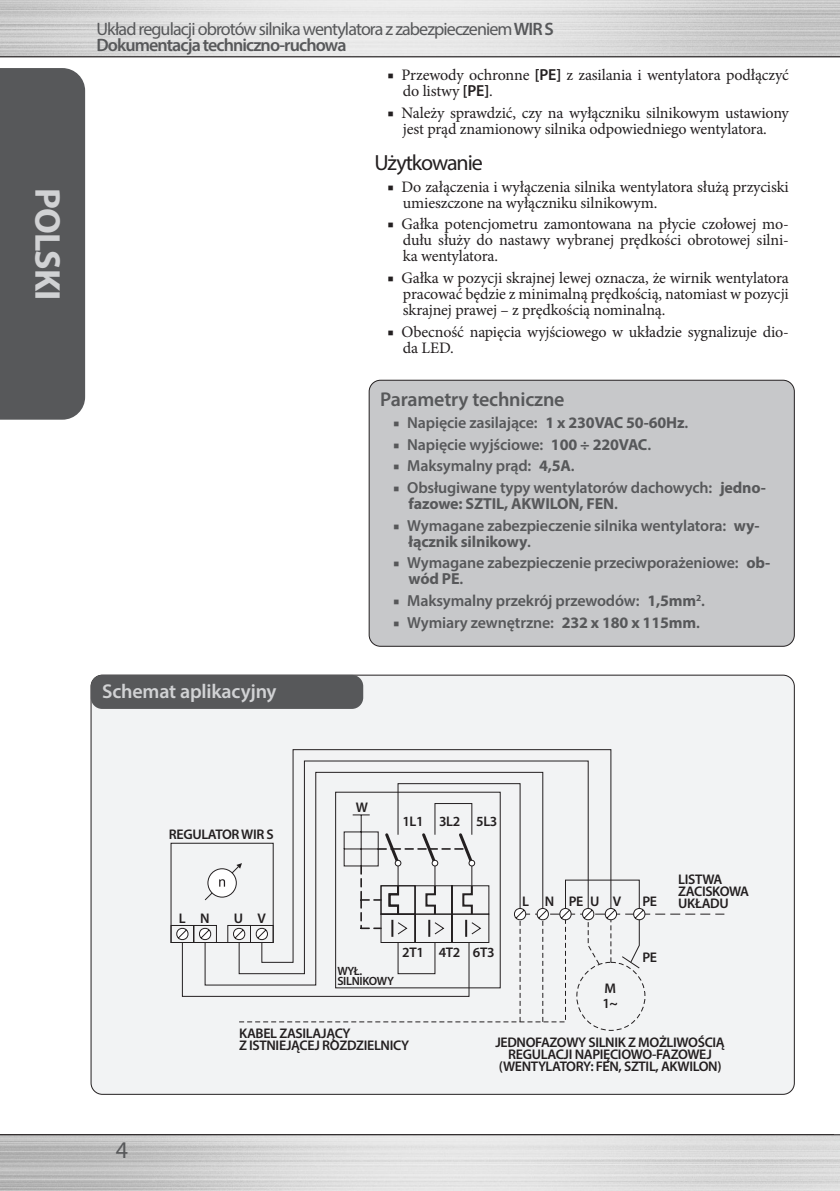
<style>
.page{position:relative;width:840px;height:1191px;background:#fff}
.page>*{position:absolute;margin:0;border:0;box-sizing:border-box;transform-origin:0 0}
.t1{font:700 36px "Myriad Pro";letter-spacing:-.025em;color:#d1d2d4}
.t2{font:24px "Myriad Pro";color:#57585a}
.Nagłówek{font:22px "Myriad Pro";letter-spacing:-.05em;color:#231f20}
.Uwaga_-_tytuł{font:600 20px "Myriad Pro";letter-spacing:-.01em;color:#57585a}
.Uwaga_-_tytuł-2{font:600 20px "Myriad Pro";letter-spacing:-.01em;color:#d1d2d4}
.t3{font:18px/16px "Myriad Pro";letter-spacing:-.05em;color:#57585a}
.Normalny_-_podpunkty{font:16px/16px "Minion Pro";letter-spacing:-.01em;color:#231f20}
.Normalny_-_podpunkty-2{font:600 16px/16px "Myriad Pro";letter-spacing:-.01em;color:#57585a}
.Uwaga_-_treść{font:600 14px/12px "Myriad Pro";letter-spacing:-.025em;color:#231f20}
.Uwaga_-_treść-2{font:600 12px "Myriad Pro";letter-spacing:-.025em;color:#231f20}
.s1{font-weight:600}
.s2{font-family:"Myriad Pro";font-weight:600}
.s3{font-family:"Minion Pro";font-weight:400}
.s4{font-weight:700}
</style>
<div class="page">
<div style="left:0;top:68px;width:85px;height:352px;background:#57585a"></div>
<hr style="left:0;top:1134px;width:839px;height:1px;background:#231f20">
<hr style="left:0;top:56px;width:839px;height:1px;background:#231f20">
<div style="left:91px;top:675px;width:702px;height:419px;background:#f2f3f4;border-radius:11px"></div>
<div style="left:369px;top:380px;width:424px;height:266px;background:#c7c8ca;border-radius:11px"></div>
<div style="left:369px;top:380px;width:425px;height:266px;border:1px solid #231f20;border-radius:11px"></div>
<div style="left:91px;top:675px;width:272px;height:34px;background:#57585a;border-radius:11px"></div>
<svg style="left:292px;top:749px;width:319px;height:65px"></svg>
<svg style="left:170px;top:814px;width:554px;height:209px"></svg>
<h1 class="t1" style="left:71px;top:188px;width:114px;rotate:90deg">POLSKI</h1>
<p class="t3" style="left:96px;top:21px;width:458px">Układ regulacji obrotów silnika wentylatora z zabezpieczeniem <span class="s1">WIR S<br>Dokumentacja techniczno-ruchowa</span></p>
<p class="Uwaga_-_tytuł-2" style="left:102px;top:679px;width:176px">Schemat aplikacyjny</p>
<p class="Normalny_-_podpunkty" style="left:403px;top:67px;width:387px;text-indent:-16px">■ Przewody ochronne <span class="s2">[PE]</span> z zasilania i wentylatora podłączyć do listwy <span class="s2">[PE]</span>.</p>
<p class="Normalny_-_podpunkty" style="left:387px;top:105px;width:403px;text-align:center">■ Należy sprawdzić, czy na wyłączniku silnikowym ustawiony jest prąd znamionowy silnika odpowiedniego wentylatora.</p>
<p class="Nagłówek" style="left:374px;top:149px;width:110px">Użytkowanie</p>
<p class="Normalny_-_podpunkty" style="left:403px;top:179px;width:387px;text-indent:-16px">■ Do załączenia i wyłączenia silnika wentylatora służą przyciski umieszczone na wyłączniku silnikowym.</p>
<p class="Normalny_-_podpunkty" style="left:403px;top:216px;width:387px;text-align:justify;text-indent:-16px">■ Gałka potencjometru zamontowana na płycie czołowej mo&shy;dułu służy do nastawy wybranej prędkości obrotowej silni&shy;ka wentylatora.</p>
<p class="Normalny_-_podpunkty" style="left:403px;top:270px;width:387px;text-align:justify;text-indent:-16px">■ Gałka w pozycji skrajnej lewej oznacza, że wirnik wentylatora pracować będzie z minimalną prędkością, natomiast w pozycji skrajnej prawej – z prędkością nominalną.</p>
<p class="Normalny_-_podpunkty" style="left:403px;top:324px;width:387px;text-indent:-16px">■ Obecność napięcia wyjściowego w układzie sygnalizuje dio&shy;da LED.</p>
<p class="Uwaga_-_tytuł" style="left:380px;top:387px;width:186px">Parametry techniczne</p>
<p class="Normalny_-_podpunkty-2" style="left:393px;top:414px;width:296px"><span class="s3">■</span> Napięcie zasilające: <span class="s4">1 x 230VAC 50-60Hz</span>.</p>
<p class="Normalny_-_podpunkty-2" style="left:393px;top:436px;width:259px"><span class="s3">■</span> Napięcie wyjściowe: <span class="s4">100 ÷ 220VAC</span>.</p>
<p class="Normalny_-_podpunkty-2" style="left:393px;top:457px;width:183px"><span class="s3">■</span> Maksymalny prąd: <span class="s4">4,5A</span>.</p>
<p class="Normalny_-_podpunkty-2" style="left:408px;top:479px;width:358px;text-indent:-16px"><span class="s3">■</span> Obsługiwane typy wentylatorów dachowych: <span class="s4">jedno&shy;fazowe: SZTIL, AKWILON, FEN</span>.</p>
<p class="Normalny_-_podpunkty-2" style="left:408px;top:517px;width:352px;text-indent:-16px"><span class="s3">■</span> Wymagane zabezpieczenie silnika wentylatora: <span class="s4">wy&shy;łącznik silnikowy</span>.</p>
<p class="Normalny_-_podpunkty-2" style="left:408px;top:554px;width:363px;text-indent:-16px"><span class="s3">■</span> Wymagane zabezpieczenie przeciwporażeniowe: <span class="s4">ob&shy;wód PE</span>.</p>
<p class="Normalny_-_podpunkty-2" style="left:393px;top:592px;width:313px"><span class="s3">■</span> Maksymalny przekrój przewodów: <span class="s4">1,5mm</span><sup>2</sup>.</p>
<p class="Normalny_-_podpunkty-2" style="left:393px;top:614px;width:308px"><span class="s3">■</span> Wymiary zewnętrzne: <span class="s4">232 x 180 x 115mm</span>.</p>
<h2 class="t2" style="left:116px;top:1135px;width:14px">4</h2>
<p class="Uwaga_-_treść" style="left:169px;top:828px;width:106px">REGULATOR WIR S</p>
<p class="Uwaga_-_treść" style="left:179px;top:911px;width:8px">L</p>
<p class="Uwaga_-_treść" style="left:200px;top:911px;width:11px">N</p>
<p class="Uwaga_-_treść" style="left:233px;top:911px;width:11px">U</p>
<p class="Uwaga_-_treść" style="left:257px;top:911px;width:10px">V</p>
<p class="Uwaga_-_treść" style="left:355px;top:801px;width:14px">W</p>
<p class="Uwaga_-_treść" style="left:402px;top:815px;width:23px">1L1</p>
<p class="Uwaga_-_treść" style="left:439px;top:815px;width:23px">3L2</p>
<p class="Uwaga_-_treść" style="left:476px;top:815px;width:23px">5L3</p>
<p class="Uwaga_-_treść-2" style="left:337px;top:963px;width:27px">WYŁ.</p>
<p class="Uwaga_-_treść-2" style="left:337px;top:973px;width:58px">SILNIKOWY</p>
<p class="Uwaga_-_treść" style="left:402px;top:945px;width:23px">2T1</p>
<p class="Uwaga_-_treść" style="left:438px;top:945px;width:23px">4T2</p>
<p class="Uwaga_-_treść" style="left:472px;top:945px;width:23px">6T3</p>
<p class="Uwaga_-_treść" style="left:522px;top:894px;width:8px">L</p>
<p class="Uwaga_-_treść" style="left:544px;top:894px;width:11px">N</p>
<p class="Uwaga_-_treść" style="left:568px;top:894px;width:16px">PE</p>
<p class="Uwaga_-_treść" style="left:590px;top:894px;width:11px">U</p>
<p class="Uwaga_-_treść" style="left:612px;top:894px;width:10px">V</p>
<p class="Uwaga_-_treść" style="left:642px;top:894px;width:16px">PE</p>
<p class="Uwaga_-_treść" style="left:604px;top:982px;width:13px">M</p>
<p class="Uwaga_-_treść" style="left:602px;top:996px;width:17px">1~</p>
<p class="Uwaga_-_treść" style="left:642px;top:951px;width:16px">PE</p>
<p class="Uwaga_-_treść" style="left:677px;top:872px;width:72px">LISTWA<br>ZACISKOWA<br>UKŁADU</p>
<p class="Uwaga_-_treść" style="left:239px;top:1027px;width:171px">KABEL ZASILAJĄCY<br>Z ISTNIEJĄCEJ ROZDZIELNICY</p>
<p class="Uwaga_-_treść" style="left:495px;top:1035px;width:231px;text-align:center">JEDNOFAZOWY SILNIK Z MOŻLIWOŚCIĄ<br>REGULACJI NAPIĘCIOWO-FAZOWEJ</p>
<p class="Uwaga_-_treść" style="left:498px;top:1059px;width:224px">(WENTYLATORY: FEN, SZTIL, AKWILON)</p>
</div>
